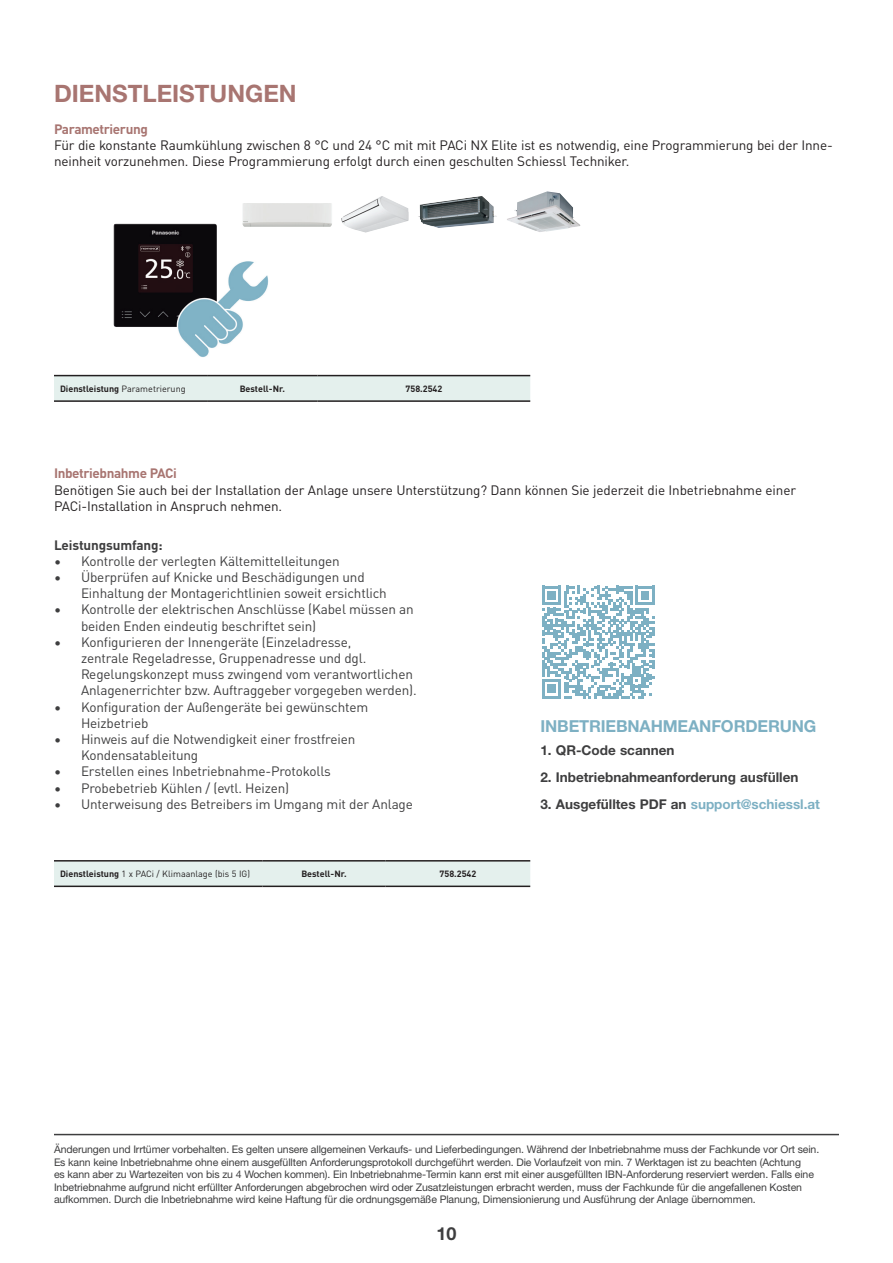
<style>
.page{position:relative;width:893px;height:1263px;background:#fff}
.page>*{position:absolute;margin:0;border:0;box-sizing:border-box;transform-origin:0 0}
.t1{font:700 24px "Helvetica Neue LT Std";color:#a87571}
.t2{font:700 18px "Helvetica Neue LT Std";color:#3e3e3f}
.t3{font:700 16.5px "Helvetica Neue LT Pro";letter-spacing:-.01em;color:#7db0c3}
.t4{font:13.5px/16.2px "DIN Pro";letter-spacing:-.01em;color:#3e3e3f}
.t5{font:13.5px/16.2px "DIN Pro";letter-spacing:-.01em;color:#231f20}
.t6{font:700 13.5px "Helvetica Neue LT Std";color:#3e3e3f}
.t7{font:700 13.5px "DIN Pro";letter-spacing:-.03em;color:#a87571}
.t8{font:700 13.5px "DIN Pro";letter-spacing:-.01em;color:#3e3e3f}
.t9{font:10.5px/12.6px "Helvetica Neue LT Pro";letter-spacing:-.01em;color:#3e3e3f}
.t10{font:700 9px "DIN Pro";color:#231f20}
.t11{font:9px "DIN Pro";color:#231f20}
.s1{font-weight:400}
.s2{font-weight:700}
.s3{color:#7db0c3}
</style>
<div class="page">
<img style="left:418px;top:196px;width:79px;height:32px">
<img style="left:341px;top:196px;width:68px;height:37px">
<img style="left:242px;top:203px;width:90px;height:24px">
<div style="left:54px;top:376px;width:476px;height:24px;background:#e4f0ed"></div>
<hr style="left:54px;top:375px;width:153px;height:1px;background:#231f20">
<hr style="left:207px;top:375px;width:111px;height:1px;background:#231f20">
<hr style="left:318px;top:375px;width:212px;height:1px;background:#231f20">
<hr style="left:54px;top:400px;width:153px;height:2px;background:#231f20">
<hr style="left:207px;top:400px;width:111px;height:2px;background:#231f20">
<hr style="left:318px;top:400px;width:212px;height:2px;background:#231f20">
<div style="left:54px;top:861px;width:476px;height:24px;background:#e4f0ed"></div>
<hr style="left:54px;top:860px;width:208px;height:1px;background:#231f20">
<hr style="left:262px;top:860px;width:124px;height:1px;background:#231f20">
<hr style="left:386px;top:860px;width:144px;height:1px;background:#231f20">
<hr style="left:54px;top:885px;width:208px;height:2px;background:#231f20">
<hr style="left:262px;top:885px;width:124px;height:2px;background:#231f20">
<hr style="left:386px;top:885px;width:144px;height:2px;background:#231f20">
<img style="left:507px;top:191px;width:73px;height:41px">
<img style="left:114px;top:224px;width:103px;height:103px">
<img style="left:170px;top:256px;width:99px;height:101px">
<hr style="left:54px;top:1134px;width:785px;height:1px;background:#3e3e3f">
<svg style="left:542px;top:586px;width:113px;height:112px"></svg>
<h1 class="t1" style="left:54px;top:79px;width:244px">DIENSTLEISTUNGEN</h1>
<p class="t7" style="left:54px;top:118px;width:95px">Parametrierung</p>
<p class="t5" style="left:54px;top:136px;width:780px">Für die konstante Raumkühlung zwischen 8 °C und 24 °C mit mit PACi NX Elite ist es notwendig, eine Programmierung bei der Inne&shy;neinheit vorzunehmen. Diese Programmierung erfolgt durch einen geschulten Schiessl Techniker.</p>
<p class="t10" style="left:60px;top:381px;width:127px">Dienstleistung <span class="s1">Parametrierung</span></p>
<p class="t10" style="left:240px;top:381px;width:47px">Bestell-Nr.</p>
<p class="t10" style="left:406px;top:381px;width:38px">758.2542</p>
<p class="t7" style="left:54px;top:463px;width:124px">Inbetriebnahme PACi</p>
<p class="t5" style="left:54px;top:481px;width:744px">Benötigen Sie auch bei der Installation der Anlage unsere Unterstützung? Dann können Sie jederzeit die Inbetriebnahme einer<br>PACi-Installation in Anspruch nehmen.</p>
<p class="t8" style="left:54px;top:534px;width:110px">Leistungsumfang:</p>
<p class="t4" style="left:54px;top:552px;width:287px">• Kontrolle der verlegten Kältemittelleitungen</p>
<p class="t4" style="left:81px;top:568px;width:307px;text-indent:-27px">• Überprüfen auf Knicke und Beschädigungen und<br>Einhaltung der Montagerichtlinien soweit ersichtlich</p>
<p class="t4" style="left:81px;top:601px;width:334px;text-indent:-27px">• Kontrolle der elektrischen Anschlüsse (Kabel müssen an beiden Enden eindeutig beschriftet sein)</p>
<p class="t4" style="left:81px;top:633px;width:337px;text-indent:-27px">• Konfigurieren der Innengeräte (Einzeladresse,<br>zentrale Regeladresse, Gruppenadresse und dgl.<br>Regelungskonzept muss zwingend vom verantwortlichen Anlagenerrichter bzw. Auftraggeber vorgegeben werden).</p>
<p class="t4" style="left:81px;top:698px;width:289px;text-indent:-27px">• Konfiguration der Außengeräte bei gewünschtem<br>Heizbetrieb</p>
<p class="t4" style="left:81px;top:730px;width:276px;text-indent:-27px">• Hinweis auf die Notwendigkeit einer frostfreien<br>Kondensatableitung</p>
<p class="t4" style="left:54px;top:763px;width:278px">• Erstellen eines Inbetriebnahme-Protokolls</p>
<p class="t4" style="left:54px;top:779px;width:237px">• Probebetrieb Kühlen / (evtl. Heizen)</p>
<p class="t4" style="left:54px;top:795px;width:360px">• Unterweisung des Betreibers im Umgang mit der Anlage</p>
<p class="t11" style="left:60px;top:867px;width:192px"><span class="s2">Dienstleistung</span> 1 x PACi / Klimaanlage (bis 5 IG)</p>
<p class="t10" style="left:301px;top:867px;width:47px">Bestell-Nr.</p>
<p class="t10" style="left:440px;top:867px;width:38px">758.2542</p>
<h3 class="t3" style="left:540px;top:716px;width:277px">INBETRIEBNAHMEANFORDERUNG</h3>
<p class="t6" style="left:540px;top:742px;width:136px">1. QR-Code scannen</p>
<p class="t6" style="left:540px;top:769px;width:259px">2. Inbetriebnahmeanforderung ausfüllen</p>
<p class="t6" style="left:540px;top:796px;width:281px">3. Ausgefülltes PDF an <span class="s3">support@schiessl.at</span></p>
<p class="t9" style="left:54px;top:1143px;width:767px">Änderungen und Irrtümer vorbehalten. Es gelten unsere allgemeinen Verkaufs- und Lieferbedingungen. Während der Inbetriebnahme muss der Fachkunde vor Ort sein.<br>Es kann keine Inbetriebnahme ohne einem ausgefüllten Anforderungsprotokoll durchgeführt werden. Die Vorlaufzeit von min. 7 Werktagen ist zu beachten (Achtung<br>es kann aber zu Wartezeiten von bis zu 4 Wochen kommen). Ein Inbetriebnahme-Termin kann erst mit einer ausgefüllten IBN-Anforderung reserviert werden. Falls eine Inbetriebnahme aufgrund nicht erfüllter Anforderungen abgebrochen wird oder Zusatzleistungen erbracht werden, muss der Fachkunde für die angefallenen Kosten aufkommen. Durch die Inbetriebnahme wird keine Haftung für die ordnungsgemäße Planung, Dimensionierung und Ausführung der Anlage übernommen.</p>
<h2 class="t2" style="left:436px;top:1222px;width:22px">10</h2>
</div>
